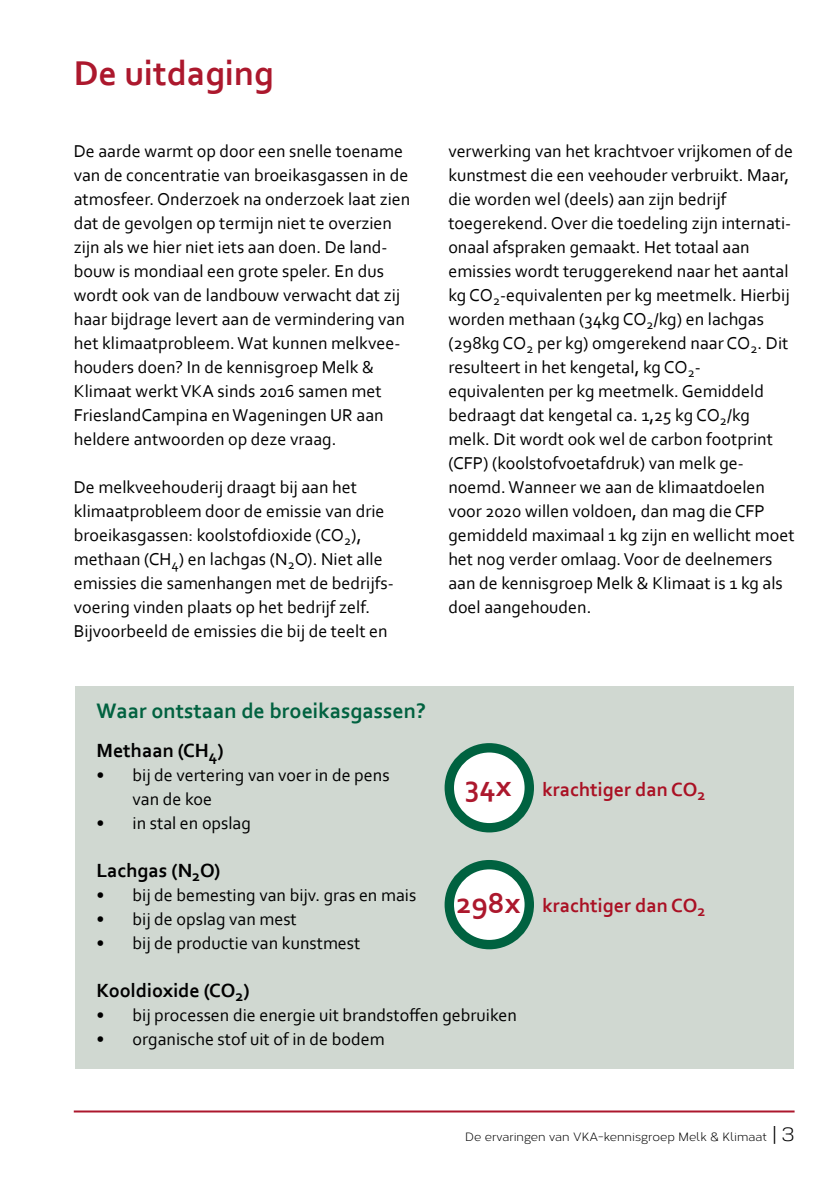
<style>
.page{position:relative;width:840px;height:1191px;background:#fff}
.page>*{position:absolute;margin:0;border:0;box-sizing:border-box;transform-origin:0 0}
.t1{font:700 36px "Corbel";color:#ac182d}
.t2{font:700 30px "Corbel";color:#ac182d}
.t3{font:700 22px "Corbel";color:#016240}
.t4{font:700 20px "Corbel";color:#000}
.t5{font:700 20px "Corbel";color:#aa1124}
.t6{font:18px/24px "Corbel";color:#000}
.t7{font:12px "Corbert";color:#000}
.s1{font-size:20px}
</style>
<div class="page">
<hr style="left:74px;top:1110px;width:720px;height:2px;background:#ac182d">
<div style="left:75px;top:686px;width:718px;height:382px;background:#d0d8d1"></div>
<div style="left:449px;top:748px;width:80px;height:79px;background:#fff;border-radius:50%"></div>
<div style="left:444px;top:743px;width:89px;height:89px;border:9px solid #006240;border-radius:50%"></div>
<div style="left:449px;top:864px;width:80px;height:80px;background:#fff;border-radius:50%"></div>
<div style="left:444px;top:860px;width:89px;height:89px;border:9px solid #006240;border-radius:50%"></div>
<h1 class="t1" style="left:74px;top:51px;width:202px">De uitdaging</h1>
<p class="t6" style="left:74px;top:139px;width:338px">De aarde warmt op door een snelle toename van de concentratie van broeikasgassen in de atmosfeer. Onderzoek na onderzoek laat zien dat de gevolgen op termijn niet te overzien zijn als we hier niet iets aan doen. De land&shy;bouw is mondiaal een grote speler. En dus wordt ook van de landbouw verwacht dat zij haar bijdrage levert aan de vermindering van het klimaatprobleem. Wat kunnen melkvee&shy;houders doen? In de kennisgroep Melk &amp; Klimaat werkt VKA sinds 2016 samen met FrieslandCampina en Wageningen UR aan heldere antwoorden op deze vraag.</p>
<p class="t6" style="left:74px;top:475px;width:321px">De melkveehouderij draagt bij aan het klimaatprobleem door de emissie van drie broeikasgassen: koolstofdioxide (CO<sub>2</sub>), methaan (CH<sub>4</sub>) en lachgas (N<sub>2</sub>O). Niet alle emissies die samenhangen met de bedrijfs&shy;voering vinden plaats op het bedrijf zelf.<br>Bijvoorbeeld de emissies die bij de teelt en</p>
<p class="t6" style="left:448px;top:139px;width:347px">verwerking van het krachtvoer vrijkomen of de kunstmest die een veehouder verbruikt. Maar, die worden wel (deels) aan zijn bedrijf toegerekend. Over die toedeling zijn internati&shy;onaal afspraken gemaakt. Het totaal aan emissies wordt teruggerekend naar het aantal kg CO<sub>2</sub>-equivalenten per kg meetmelk. Hierbij worden methaan (34kg CO<sub>2</sub>/kg) en lachgas (298kg CO<sub>2</sub> per kg) omgerekend naar CO<sub>2</sub>. Dit resulteert in het kengetal, kg CO<sub>2</sub>- equivalenten per kg meetmelk. Gemiddeld bedraagt dat kengetal ca. 1,25 kg CO<sub>2</sub>/kg melk. Dit wordt ook wel de carbon footprint (CFP) (koolstofvoetafdruk) van melk ge&shy;noemd. Wanneer we aan de klimaatdoelen voor 2020 willen voldoen, dan mag die CFP gemiddeld maximaal 1 kg zijn en wellicht moet het nog verder omlaag. Voor de deelnemers aan de kennisgroep Melk &amp; Klimaat is 1 kg als doel aangehouden.</p>
<p class="t3" style="left:96px;top:697px;width:331px">Waar ontstaan de broeikasgassen?</p>
<p class="t4" style="left:96px;top:738px;width:128px">Methaan (CH<sub>4</sub>)</p>
<p class="t6" style="left:132px;top:763px;width:258px;text-indent:-36px">• bij de vertering van voer in de pens van de koe</p>
<p class="t6" style="left:96px;top:811px;width:156px">• in stal en opslag</p>
<p class="t4" style="left:96px;top:858px;width:125px">Lachgas (N<sub>2</sub>O)</p>
<p class="t6" style="left:96px;top:883px;width:321px">• bij de bemesting van bijv. gras en mais</p>
<p class="t6" style="left:96px;top:907px;width:202px">• bij de opslag van mest</p>
<p class="t6" style="left:96px;top:931px;width:265px">• bij de productie van kunstmest</p>
<p class="t4" style="left:96px;top:978px;width:155px">Kooldioxide (CO<sub>2</sub>)</p>
<p class="t6" style="left:96px;top:1003px;width:422px">• bij processen die energie uit brandstoffen gebruiken</p>
<p class="t6" style="left:96px;top:1027px;width:289px">• organische stof uit of in de bodem</p>
<h2 class="t2" style="left:465px;top:767px;width:48px">34x</h2>
<h2 class="t2" style="left:456px;top:884px;width:65px">298x</h2>
<p class="t5" style="left:542px;top:777px;width:164px">krachtiger dan CO<sub>2</sub></p>
<p class="t5" style="left:542px;top:892px;width:164px">krachtiger dan CO<sub>2</sub></p>
<p class="t7" style="left:465px;top:1128px;width:331px">De ervaringen van VKA-kennisgroep Melk &amp; Klimaat <span class="s1">| 3</span></p>
</div>
